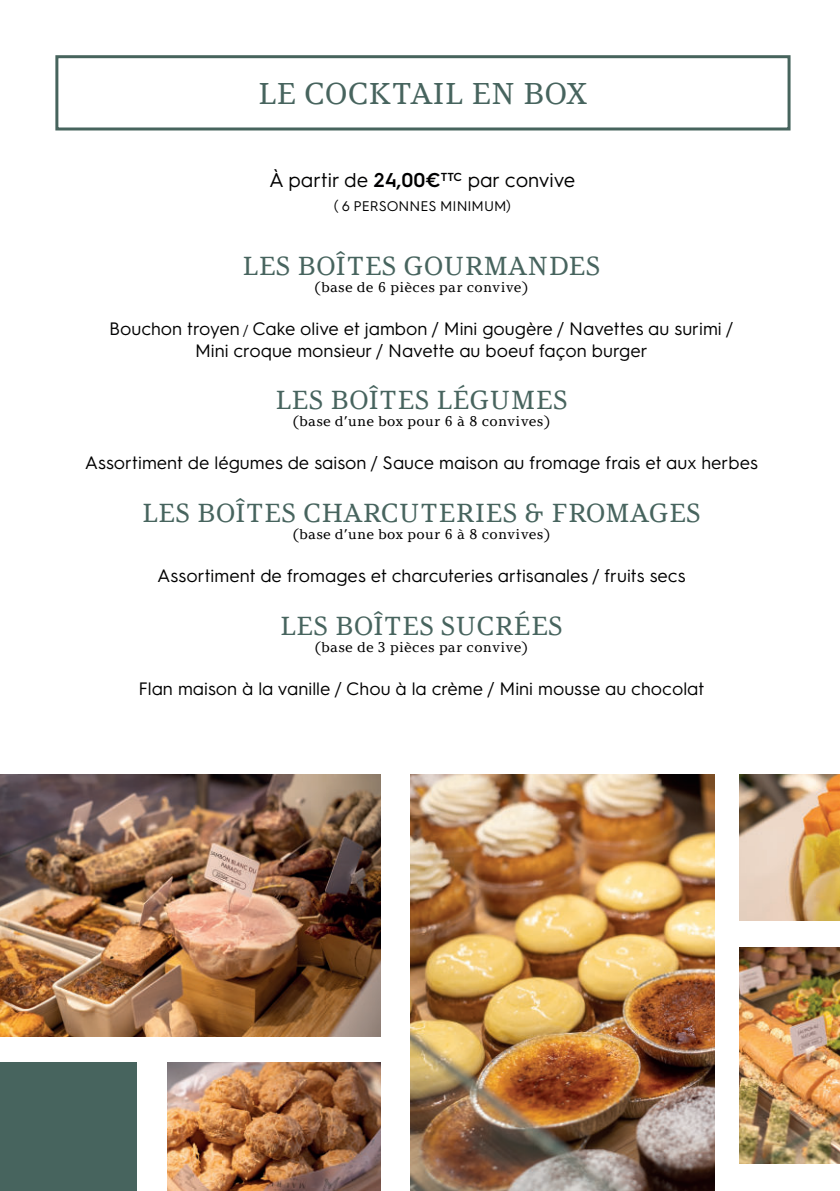
<style>
.page{position:relative;width:840px;height:1191px;background:#fff}
.page>*{position:absolute;margin:0;border:0;box-sizing:border-box;transform-origin:0 0}
.t1{font:30px "Argesta Text";color:#47645e}
.t2{font:26px "Argesta Text";letter-spacing:.01em;color:#47645e}
.t3{font:20px "Hurme Geometric Sans 3";color:#000001}
.t4{font:18px/21.6px "Hurme Geometric Sans 3";color:#000001;text-align:center}
.t5{font:14px "Argesta Text";letter-spacing:.01em;color:#000001}
.t6{font:14px "Hurme Geometric Sans 3";color:#000001}
.s1{font-weight:600}
.s2{font-size:14px}
</style>
<div class="page">
<div style="left:55px;top:55px;width:735px;height:75px;border:3px solid #47645d"></div>
<img style="left:0;top:775px;width:380px;height:262px">
<img style="left:410px;top:775px;width:304px;height:416px">
<img style="left:739px;top:775px;width:100px;height:145px">
<img style="left:168px;top:1062px;width:212px;height:129px">
<img style="left:739px;top:947px;width:100px;height:216px">
<div style="left:0;top:1062px;width:136px;height:129px;background:#47645e"></div>
<h1 class="t1" style="left:258px;top:77px;width:331px">LE COCKTAIL EN BOX</h1>
<p class="t3" style="left:269px;top:170px;width:308px">À partir de <span class="s1">24,00€</span><sup>TTC</sup> par convive</p>
<p class="t6" style="left:333px;top:199px;width:179px">( 6 PERSONNES MINIMUM)</p>
<h2 class="t2" style="left:242px;top:251px;width:359px">LES BOÎTES GOURMANDES</h2>
<p class="t5" style="left:314px;top:279px;width:216px">(base de 6 pièces par convive)</p>
<p class="t4" style="left:109px;top:318px;width:626px">Bouchon troyen <span class="s2">/</span> Cake olive et jambon / Mini gougère / Navettes au surimi /<br>Mini croque monsieur / Navette au boeuf façon burger</p>
<h2 class="t2" style="left:275px;top:385px;width:293px">LES BOÎTES LÉGUMES</h2>
<p class="t5" style="left:292px;top:413px;width:259px">(base d’une box pour 6 à 8 convives)</p>
<p class="t4" style="left:85px;top:452px;width:674px">Assortiment de légumes de saison / Sauce maison au fromage frais et aux herbes</p>
<h2 class="t2" style="left:142px;top:498px;width:559px">LES BOÎTES CHARCUTERIES &amp; FROMAGES</h2>
<p class="t5" style="left:292px;top:526px;width:259px">(base d’une box pour 6 à 8 convives)</p>
<p class="t4" style="left:157px;top:565px;width:529px">Assortiment de fromages et charcuteries artisanales / fruits secs</p>
<h2 class="t2" style="left:280px;top:611px;width:284px">LES BOÎTES SUCRÉES</h2>
<p class="t5" style="left:314px;top:639px;width:215px">(base de 3 pièces par convive)</p>
<p class="t4" style="left:138px;top:678px;width:567px">Flan maison à la vanille / Chou à la crème / Mini mousse au chocolat</p>
</div>
